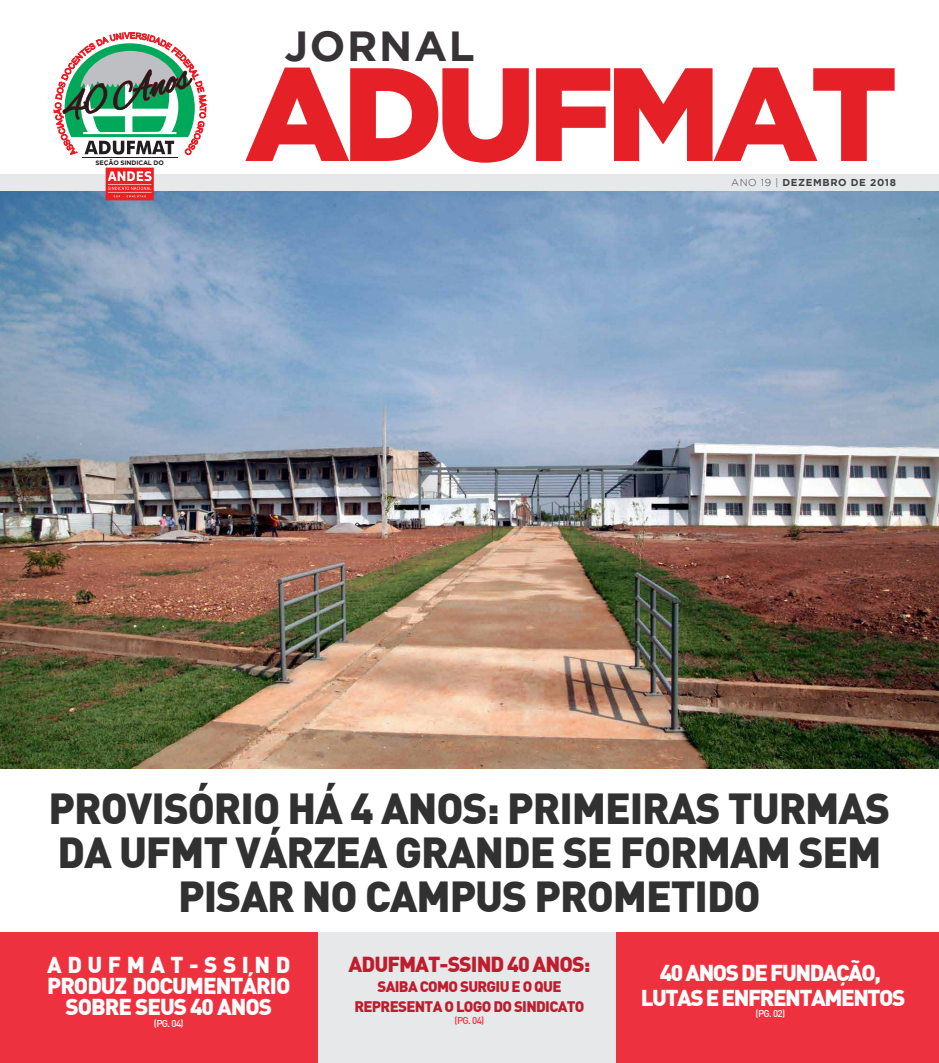
<style>
.page{position:relative;width:939px;height:1063px;background:#fff}
.page>*{position:absolute;margin:0;border:0;box-sizing:border-box;transform-origin:0 0}
.t1{font:900 132.5px "Gotham";letter-spacing:-.06em;color:#e52127}
.t2{font:900 42.5px/43.8px "DIN";letter-spacing:-.025em;color:#313131;text-align:center}
.t3{font:700 42px "Gotham";letter-spacing:.04em;color:#383336}
.t4{font:900 22.5px/21.2px "DIN";letter-spacing:-.045em;color:#fff;text-align:center}
.t5{font:900 22.5px/25px "DIN";letter-spacing:-.065em;color:#fff;text-align:center}
.t6{font:900 21.25px "DIN";letter-spacing:-.045em;color:#bf1d2d}
.t7{font:900 15px/20px "DIN";letter-spacing:-.045em;color:#bf1d2d;text-align:center}
.t8{font:700 10px "Gotham";letter-spacing:.06em;color:#414042}
.t9{font:500 9.75px "DIN";letter-spacing:-.065em;color:#fff}
.t10{font:500 9.75px "DIN";color:#ee313e}
.t11{font:700 6.5px "Gotham";letter-spacing:-.02em;color:#221e1f}
.s1{font-weight:300}
</style>
<div class="page">
<img style="left:0;top:191px;width:939px;height:577px">
<div style="left:0;top:174px;width:939px;height:17px;background:#e7e8e9"></div>
<div style="left:0;top:933px;width:320px;height:130px;background:#ee313e"></div>
<div style="left:318px;top:933px;width:308px;height:130px;background:#e7e8e9"></div>
<div style="left:617px;top:933px;width:322px;height:130px;background:#ee313e"></div>
<hr style="left:82px;top:157px;width:95px;height:1px;background:#221e1f">
<svg style="left:54px;top:32px;width:153px;height:123px"></svg>
<svg style="left:106px;top:168px;width:48px;height:32px;background:#ef5255"></svg>
<p class="t11" style="left:96px;top:159px;width:70px">SEÇÃO SINDICAL DO</p>
<p class="t3" style="left:284px;top:22px;width:192px">JORNAL</p>
<h1 class="t1" style="left:245px;top:37px;width:655px">ADUFMAT</h1>
<p class="t8" style="left:731px;top:176px;width:166px"><span class="s1">ANO 19 |</span> DEZEMBRO DE 2018</p>
<p class="t2" style="left:49px;top:785px;width:843px">PROVISÓRIO HÁ 4 ANOS: PRIMEIRAS TURMAS<br>DA UFMT VÁRZEA GRANDE SE FORMAM SEM<br>PISAR NO CAMPUS PROMETIDO</p>
<p class="t4" style="left:47px;top:953px;width:245px">ADUFMAT-SSIND<br>PRODUZ DOCUMENTÁRIO<br>SOBRE SEUS 40 ANOS</p>
<p class="t9" style="left:154px;top:1017px;width:31px">(PG. 04)</p>
<p class="t6" style="left:349px;top:950px;width:243px">ADUFMAT-SSIND 40 ANOS:</p>
<p class="t7" style="left:354px;top:976px;width:232px">SAIBA COMO SURGIU E O QUE<br>REPRESENTA O LOGO DO SINDICATO</p>
<p class="t10" style="left:455px;top:1014px;width:31px">(PG. 04)</p>
<p class="t5" style="left:641px;top:959px;width:266px">40 ANOS DE FUNDAÇÃO,<br>LUTAS E ENFRENTAMENTOS</p>
<p class="t9" style="left:756px;top:1007px;width:31px">(PG. 02)</p>
</div>
